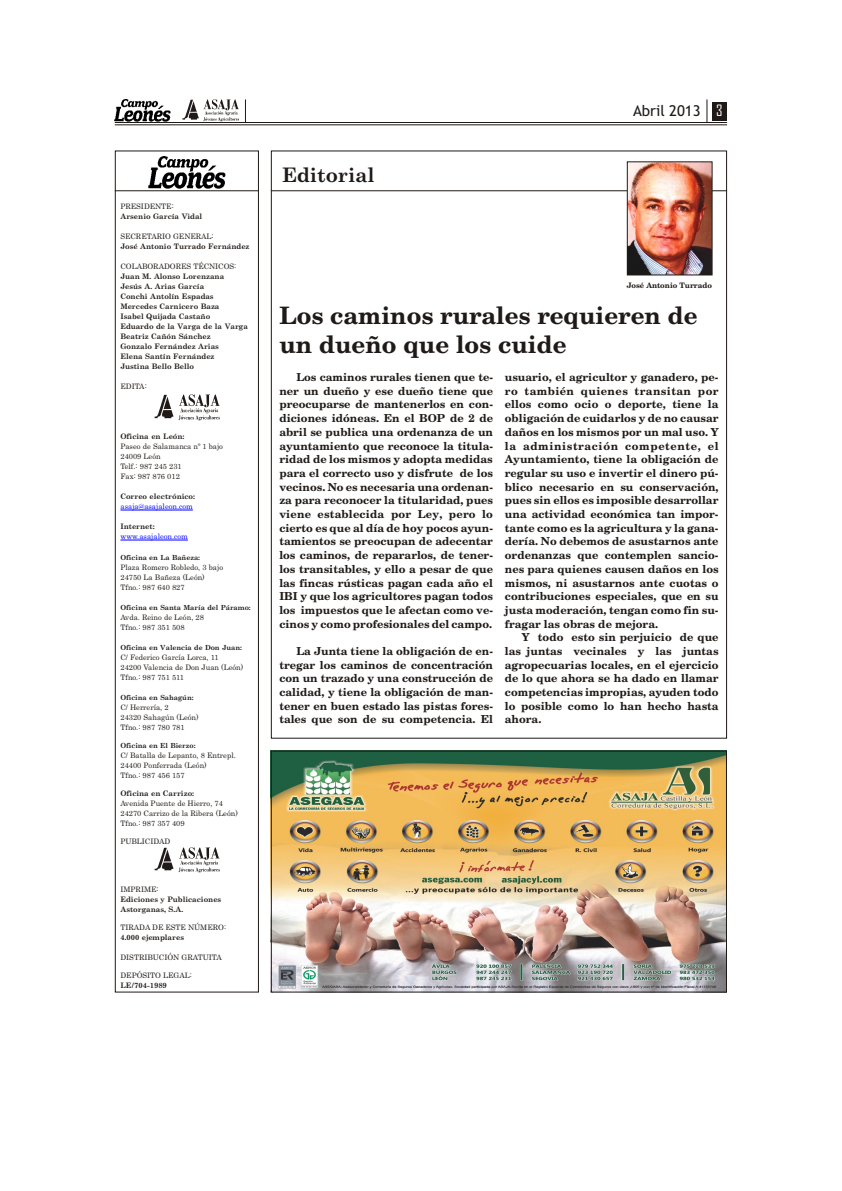
<style>
.page{position:relative;width:842px;height:1191px;background:#fff}
.page>*{position:absolute;margin:0;border:0;box-sizing:border-box;transform-origin:0 0}
.t1{font:700 24px/28.8px "New Century Schoolbook";color:#1f1a17}
.t2{font:700 20px "Century";color:#1f1a17}
.t3{font:15px "Trebuchet MS";color:#1f1a17}
.t4{font:700 11px/13.7px "New Century Schoolbook";color:#1f1a17;text-align:justify}
.t5{font:7.5px/10px "Century";letter-spacing:.005em;color:#1f1a17}
.t6{font:700 7.5px/10px "Century";color:#1f1a17}
.t7{font:7.5px "Century";letter-spacing:.005em;color:#00f}
.t8{font:700 7.5px "New Century Schoolbook";letter-spacing:-.005em;color:#1f1a17}
.t9{font:700 7px "Century";color:#1f1a17}
.s1{font-family:"Agency FB";color:#fff}
</style>
<div class="page">
<img style="left:115px;top:100px;width:55px;height:22px">
<img style="left:182px;top:99px;width:57px;height:23px">
<hr style="left:120px;top:510px;width:73px;height:1px;background:#00f">
<hr style="left:120px;top:540px;width:68px;height:1px;background:#00f">
<div style="left:115px;top:150px;width:144px;height:843px;border:1px solid #1f1a17"></div>
<hr style="left:271px;top:191px;width:456px;height:1px;background:#1f1a17">
<img style="left:629px;top:164px;width:81px;height:109px">
<div style="left:627px;top:162px;width:85px;height:113px;border:1px solid #1f1a17"></div>
<img style="left:148px;top:157px;width:78px;height:31px">
<hr style="left:115px;top:191px;width:144px;height:1px;background:#1f1a17">
<img style="left:154px;top:395px;width:66px;height:25px">
<img style="left:154px;top:847px;width:66px;height:26px">
<div style="left:713px;top:102px;width:14px;height:18px;background:#1f1a17"></div>
<svg style="left:245px;top:99px;width:1px;height:23px"></svg>
<svg style="left:707px;top:99px;width:1px;height:23px"></svg>
<hr style="left:115px;top:125px;width:612px;height:1px;background:#1f1a17">
<hr style="left:115px;top:122px;width:612px;height:1px;background:#1f1a17">
<img style="left:273px;top:753px;width:452px;height:238px">
<div style="left:271px;top:751px;width:456px;height:242px;border:1px solid #1f1a17"></div>
<p class="t5" style="left:120px;top:202px;width:55px">PRESIDENTE:</p>
<p class="t6" style="left:120px;top:212px;width:83px">Arse nio Gar cía Vi dal</p>
<p class="t5" style="left:120px;top:232px;width:95px">SECRETARIO GENERAL:</p>
<p class="t6" style="left:120px;top:242px;width:131px">Jo sé Anto nio Tu rra do Fer nán dez</p>
<p class="t5" style="left:120px;top:262px;width:117px">COLABORADORES TÉCNICOS:</p>
<p class="t6" style="left:120px;top:272px;width:129px">Juan M. Alon so Lo ren za na<br>Je sús A. Arias García<br>Con chi Anto lín Espa das<br>Mer ce des Car ni ce ro Ba za<br>Isa bel Qui ja da Cas ta ño<br>Eduardo de la Var ga de la Var ga<br>Bea triz Ca ñón Sán chez<br>Gon za lo Fer nán dez Arias<br>Ele na San tín Fer nán dez<br>Jus ti na Be llo Be llo</p>
<p class="t5" style="left:120px;top:382px;width:28px">EDITA:</p>
<p class="t6" style="left:120px;top:432px;width:66px">Ofi ci na en León:</p>
<p class="t5" style="left:120px;top:442px;width:104px">Pa seo de Sa la man ca nº 1 ba jo<br>24009 León<br>Telf.: 987 245 231<br>Fax: 987 876 012</p>
<p class="t6" style="left:120px;top:492px;width:76px">Co rreo elec tró ni co:</p>
<p class="t7" style="left:120px;top:504px;width:74px">asaja@asajaleon.com</p>
<p class="t6" style="left:120px;top:522px;width:36px">Inter net:</p>
<p class="t7" style="left:120px;top:534px;width:69px">www.asajaleon.com</p>
<p class="t9" style="left:120px;top:554px;width:81px">Ofi ci na en La Ba ñe za:</p>
<p class="t5" style="left:120px;top:562px;width:104px">Pla za Ro me ro Ro ble do, 3 ba jo<br>24750 La Ba ñe za (León)<br>Tfno.: 987 640 827</p>
<p class="t9" style="left:120px;top:604px;width:132px">Ofi ci na en San ta Ma ría del Pá ra mo:</p>
<p class="t5" style="left:120px;top:613px;width:85px">Avda. Rei no de León, 28<br>Tfno.: 987 351 508</p>
<p class="t9" style="left:120px;top:644px;width:123px">Ofi ci na en Va len cia de Don Juan:</p>
<p class="t5" style="left:120px;top:653px;width:124px">C/ Fe de ri co Gar cía Lor ca, 11<br>24200 Va lencia de Don Juan (León)<br>Tfno.: 987 751 511</p>
<p class="t9" style="left:120px;top:695px;width:75px">Ofi ci na en Saha gún:</p>
<p class="t5" style="left:120px;top:703px;width:80px">C/ He rre ría, 2<br>24320 Saha gún (León)<br>Tfno.: 987 780 781</p>
<p class="t9" style="left:120px;top:743px;width:77px">Ofici na en El Bier zo:</p>
<p class="t5" style="left:120px;top:751px;width:117px">C/ Ba ta lla de Le pan to, 8 Entrepl.<br>24400 Pon fe rra da (León)<br>Tfno.: 987 456 157</p>
<p class="t6" style="left:120px;top:789px;width:75px">Ofi ci na en Ca rri zo:</p>
<p class="t5" style="left:120px;top:799px;width:119px">Ave ni da Puen te de Hie rro, 74<br>24270 Ca rri zo de la Ri be ra (León)<br>Tfno.: 987 357 409</p>
<p class="t5" style="left:120px;top:837px;width:52px">PUBLICIDAD</p>
<p class="t5" style="left:120px;top:885px;width:40px">IMPRIME:</p>
<p class="t6" style="left:120px;top:895px;width:102px">Edi cio nes y Pu bli ca cio nes<br>Astor ga nas, S.A.</p>
<p class="t5" style="left:120px;top:923px;width:107px">TIRADA DE ESTE NÚMERO:</p>
<p class="t6" style="left:120px;top:933px;width:65px">4.000 ejem pla res</p>
<p class="t5" style="left:120px;top:953px;width:103px">DISTRIBUCIÓN GRATUITA</p>
<p class="t5" style="left:120px;top:971px;width:73px">DEPÓSITO LEGAL:</p>
<p class="t6" style="left:120px;top:981px;width:48px">LE/704-1989</p>
<h2 class="t2" style="left:282px;top:167px;width:94px">Editorial</h2>
<h3 class="t3" style="left:633px;top:105px;width:91px">Abril 2013 <span class="s1">3</span></h3>
<p class="t8" style="left:627px;top:282px;width:87px">José An to nio Turrado</p>
<h1 class="t1" style="left:279px;top:303px;width:420px">Los caminos rurales requieren de un dueño que los cuide</h1>
<p class="t4" style="left:279px;top:371px;width:215px;text-indent:17px">Los ca mi nos ru ra les tie nen que te - ner un due ño y ese due ño tie ne que preo cu par se de man te ner los en con - di cio nes idó neas. En el BOP de 2 de abril se pu bli ca una or de nan za de un ayun ta mien to que re co no ce la ti tu la - ri dad de los mis mos y adop ta me di das pa ra el co rrec to uso y disfru te de los ve ci nos. No es ne ce sa ria una or de nan&shy;za pa ra re co no cer la ti tu la ri dad, pues vie ne es ta ble ci da por Ley, pe ro lo cier to es que al día de hoy po cos ayun - ta mien tos se preo cu pan de ade cen tar los ca mi nos, de re pa rar los, de te ner - los tran si ta bles, y ello a pe sar de que las fin cas rús ti cas pa gan ca da año el IBI y que los agri cul to res pa gan to dos los im pues tos que le afec tan co mo ve - ci nos y co mo pro fe sio na les del cam po.</p>
<p class="t4" style="left:279px;top:645px;width:215px;text-indent:17px">La Jun ta tie ne la obli ga ción de en - tre gar los ca mi nos de con cen tra ción con un tra za do y una cons truc ción de ca li dad, y tie ne la obli ga ción de man&shy;te ner en buen es ta do las pis tas fo res - ta les que son de su com pe ten cia. El</p>
<p class="t4" style="left:505px;top:371px;width:215px">usua rio, el agri cul tor y ga na de ro, pe - ro tam bién quie nes tran si tan por ellos co mo ocio o de por te, tie ne la obli ga ción de cui dar los y de no causar da ños en los mis mos por un mal uso. Y la ad mi nis tra ción com pe ten te, el Ayun ta mien to, tie ne la obli ga ción de re gu lar su uso e in ver tir el di ne ro pú - bli co ne ce sa rio en su con ser va ción, pues sin ellos es im po si ble de sa rro llar una ac ti vi dad eco nó mi ca tan im por - tan te co mo es la agri cul tu ra y la ga na - de ría. No de be mos de asus tar nos an te or de nan zas que con tem plen san cio - nes pa ra quie nes cau sen da ños en los mis mos, ni asus tar nos an te cuo tas o con tri bu cio nes es pe cia les, que en su jus ta mo de ra ción, ten gan co mo fin su - fra gar las obras de me jo ra.</p>
<p class="t4" style="left:505px;top:631px;width:215px;text-indent:17px">Y to do es to sin per jui cio de que las juntas ve ci na les y las jun tas agro pe cua rias lo ca les, en el ejer ci cio de lo que aho ra se ha da do en lla mar com pe ten cias im pro pias, ayu den to do lo po si ble co mo lo han he cho has ta aho ra.</p>
</div>
